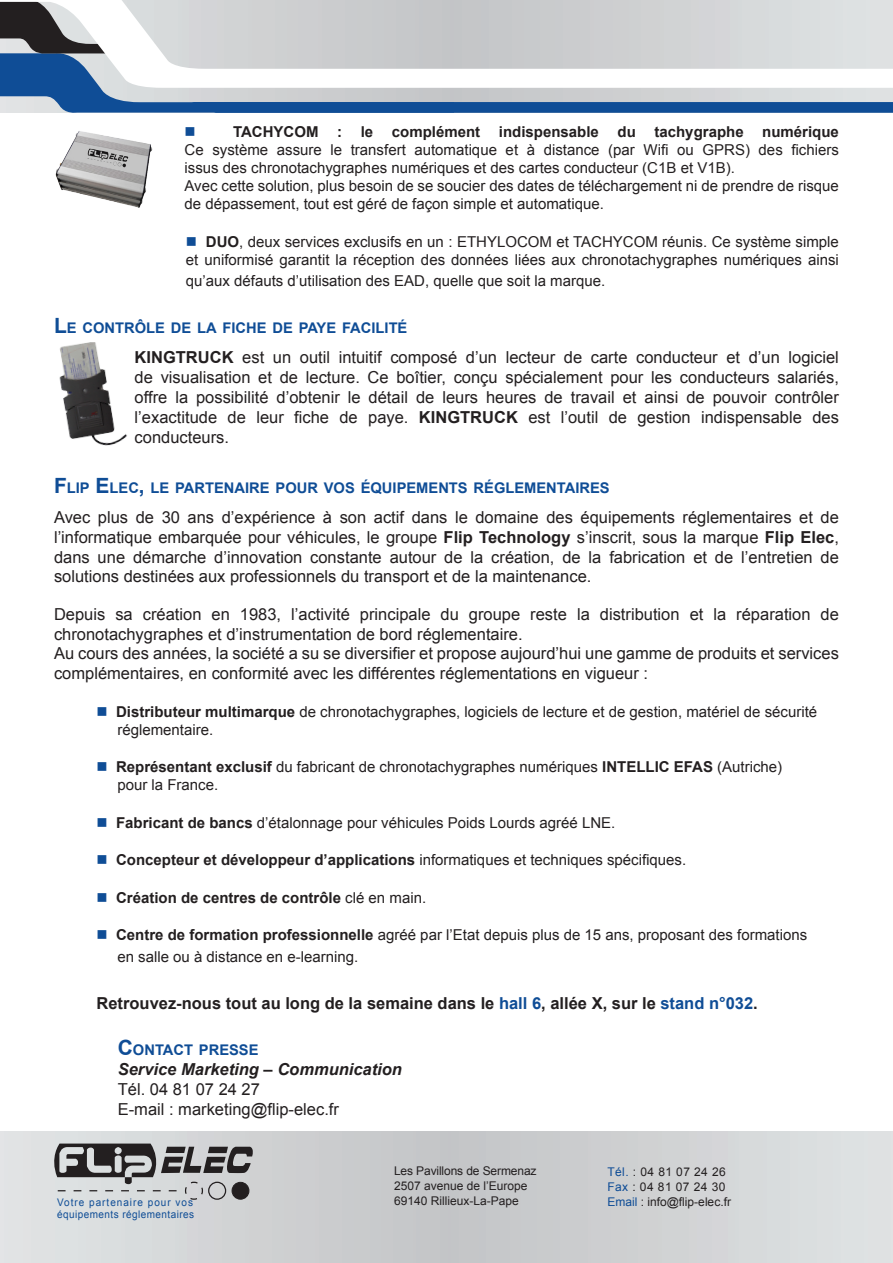
<style>
.page{position:relative;width:893px;height:1263px;background:#fff}
.page>*{position:absolute;margin:0;border:0;box-sizing:border-box;transform-origin:0 0}
.t1{font:16.5px/19.8px "Arial";color:#231f20;text-align:justify}
.t2{font:700 16.5px "Arial";color:#231f20}
.t3{font:italic 700 16.5px "Arial";color:#231f20}
.t4{font:15px/18px "Arial";color:#231f20}
.t5{font:700 15px "Arial";color:#231f20}
.t6{font:15px "Wingdings";color:#0f4d96}
.t7{font:700 14.7px "Arial";color:#0f4d96}
.t8{font:12px/15px "Arial";color:#231f20}
.t9{font:12px "Arial";letter-spacing:.035em;color:#231f20}
.t10{font:10.5px/12px "Arial";letter-spacing:.045em;color:#0f4d96;scale:.95 1}
.s1{font-weight:700}
.s2{color:#0f4d96}
.s3{font-size:21px}
.s4{font-weight:400}
</style>
<div class="page">
<svg style="left:0;top:88px;width:893px;height:25px;background:#7996b8"></svg>
<svg style="left:0;top:1131px;width:893px;height:132px;background:#d1d3d4"></svg>
<svg style="left:49px;top:1143px;width:204px;height:57px;background:#9a9a9b"></svg>
<svg style="left:0;top:0;width:893px;height:88px"></svg>
<img style="left:59px;top:342px;width:68px;height:104px">
<img style="left:55px;top:131px;width:98px;height:77px">
<p class="t4" style="left:185px;top:123px;width:656px;text-align:justify;text-indent:48px"><span class="s1">TACHYCOM : le complément indispensable du tachygraphe numérique </span>Ce système assure le transfert automatique et à distance (par Wifi ou GPRS) des fichiers issus des chronotachygraphes numériques et des cartes conducteur (C1B et V1B).</p>
<p class="t4" style="left:185px;top:177px;width:656px">Avec cette solution, plus besoin de se soucier des dates de téléchargement ni de prendre de risque de dépassement, tout est géré de façon simple et automatique.</p>
<p class="t4" style="left:186px;top:233px;width:655px"><span class="s2">■</span> <span class="s1">DUO</span>, deux services exclusifs en un : ETHYLOCOM et TACHYCOM réunis. Ce système simple et uniformisé garantit la réception des données liées aux chronotachygraphes numériques ainsi</p>
<p class="t4" style="left:186px;top:272px;width:421px">qu’aux défauts d’utilisation des EAD, quelle que soit la marque.</p>
<p class="t7" style="left:54px;top:318px;width:355px"><span class="s3">L</span>E CONTRÔLE DE LA FICHE DE PAYE FACILITÉ</p>
<p class="t1" style="left:135px;top:348px;width:706px"><span class="s1">KINGTRUCK</span> est un outil intuitif composé d’un lecteur de carte conducteur et d’un logiciel de visualisation et de lecture. Ce boîtier, conçu spécialement pour les conducteurs salariés, offre la possibilité d’obtenir le détail de leurs heures de travail et ainsi de pouvoir contrôler l’exactitude de leur fiche de paye. <span class="s1">KINGTRUCK</span> est l’outil de gestion indispensable des conducteurs.</p>
<p class="t7" style="left:54px;top:478px;width:557px"><span class="s3">F</span>LIP <span class="s3">E</span> LEC<span class="s3">,</span> LE PARTENAIRE POUR VOS ÉQUIPEMENTS RÉGLEMENTAIRES</p>
<p class="t1" style="left:54px;top:507px;width:786px">Avec plus de 30 ans d’expérience à son actif dans le domaine des équipements réglementaires et de l’informatique embarquée pour véhicules, le groupe <span class="s1">Flip Technology</span> s’inscrit, sous la marque <span class="s1">Flip Elec</span>, dans une démarche d’innovation constante autour de la création, de la fabrication et de l’entretien de solutions destinées aux professionnels du transport et de la maintenance.</p>
<p class="t1" style="left:54px;top:604px;width:786px">Depuis sa création en 1983, l’activité principale du groupe reste la distribution et la réparation de chronotachygraphes et d’instrumentation de bord réglementaire.</p>
<p class="t1" style="left:54px;top:644px;width:786px">Au cours des années, la société a su se diversifier et propose aujourd’hui une gamme de produits et services complémentaires, en conformité avec les différentes réglementations en vigueur :</p>
<p class="t4" style="left:97px;top:703px;width:722px"><span class="s2">■</span> <span class="s1">Distributeur multimarque</span> de chronotachygraphes, logiciels de lecture et de gestion, matériel de sécurité</p>
<p class="t4" style="left:117px;top:721px;width:97px">réglementaire.</p>
<p class="t4" style="left:97px;top:758px;width:687px"><span class="s2">■</span> <span class="s1">Représentant exclusif</span> du fabricant de chronotachygraphes numériques <span class="s1">INTELLIC EFAS</span> (Autriche)</p>
<p class="t4" style="left:117px;top:776px;width:102px">pour la France.</p>
<p class="t4" style="left:97px;top:814px;width:520px"><span class="s2">■</span> <span class="s1">Fabricant de bancs</span> d’étalonnage pour véhicules Poids Lourds agréé LNE.</p>
<p class="t5" style="left:97px;top:850px;width:591px"><span class="s2">■</span> Concepteur et développeur d’applications <span class="s4">informatiques et techniques spécifiques.</span></p>
<p class="t5" style="left:97px;top:887px;width:331px"><span class="s2">■</span> Création de centres de contrôle <span class="s4">clé en main.</span></p>
<p class="t4" style="left:97px;top:926px;width:712px"><span class="s2">■</span> <span class="s1">Centre de formation professionnelle</span> agréé par l’Etat depuis plus de 15 ans, proposant des formations</p>
<p class="t4" style="left:117px;top:948px;width:242px">en salle ou à distance en e-learning.</p>
<p class="t2" style="left:97px;top:992px;width:663px">Retrouvez-nous tout au long de la semaine dans le <span class="s2">hall 6</span>, allée X, sur le <span class="s2">stand n°032</span>.</p>
<p class="t7" style="left:118px;top:1040px;width:142px"><span class="s3">C</span>ONTACT PRESSE</p>
<p class="t3" style="left:118px;top:1058px;width:286px">Service Marketing – Communication</p>
<p class="t1" style="left:118px;top:1079px;width:144px">Tél. 04 81 07 24 27</p>
<p class="t1" style="left:118px;top:1099px;width:223px">E-mail : marketing@flip-elec.fr</p>
<p class="t6" style="left:185px;top:124px;width:13px">■</p>
<p class="t10" style="left:57px;top:1196px;width:146px">Votre partenaire pour vos équipements réglementaires</p>
<p class="t8" style="left:394px;top:1163px;width:144px">Les Pavillons de Sermenaz<br>2507 avenue de l’Europe</p>
<p class="t8" style="left:394px;top:1193px;width:126px">69140 Rillieux-La-Pape</p>
<p class="t9" style="left:607px;top:1164px;width:120px"><span class="s2">Tél.</span> : 04 81 07 24 26</p>
<p class="t9" style="left:607px;top:1179px;width:120px"><span class="s2">Fax</span> : 04 81 07 24 30</p>
<p class="t8" style="left:607px;top:1194px;width:125px"><span class="s2">Email</span> : info@flip-elec.fr</p>
</div>
